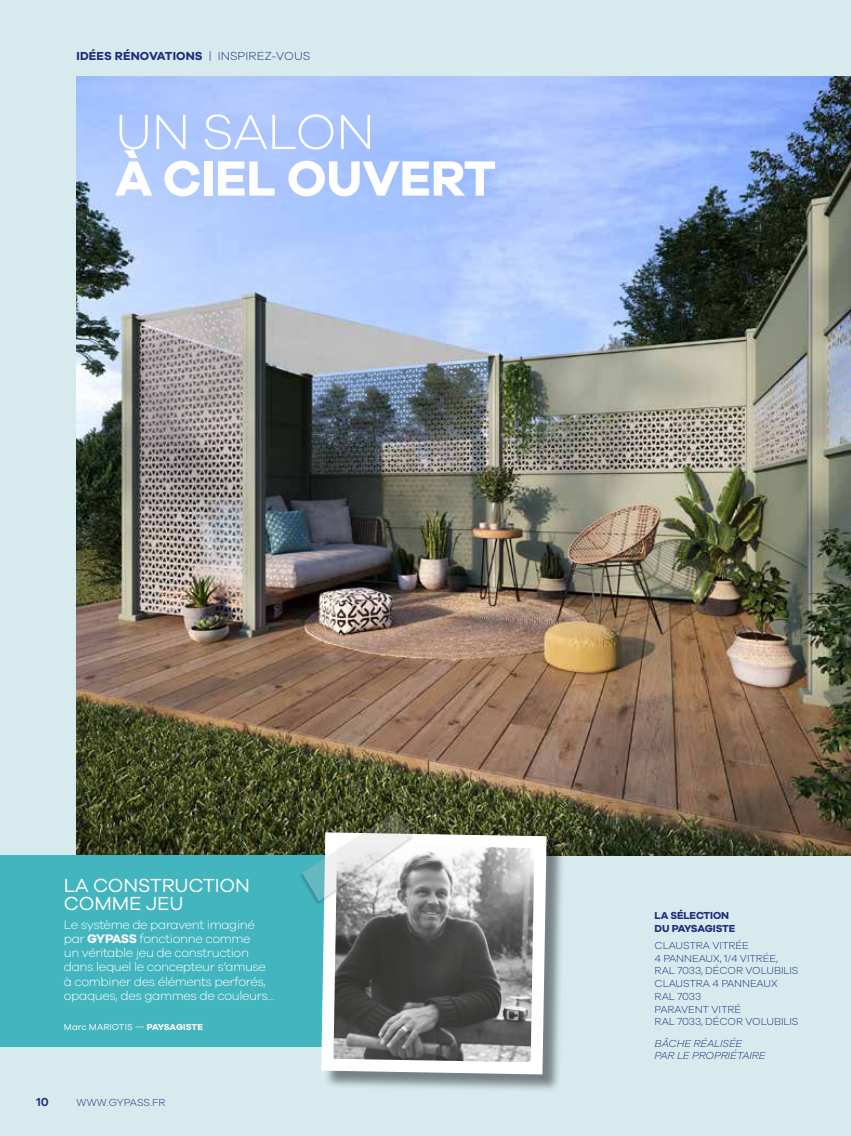
<style>
.page{position:relative;width:851px;height:1136px;background:#fff}
.page>*{position:absolute;margin:0;border:0;box-sizing:border-box;transform-origin:0 0}
.t1{font:700 51px "Galano Grotesque";letter-spacing:-.01em;color:#fff}
.t2{font:300 51px "Galano Grotesque";letter-spacing:-.01em;color:#fff}
.t3{font:19.5px/18px "Galano Grotesque";letter-spacing:-.01em;color:#fff}
.t4{font:300 12.75px/14.2px "Galano Grotesque";letter-spacing:-.03em;color:#fff}
.t5{font:700 12px "Galano Grotesque";letter-spacing:.01em;color:#212e81}
.t6{font:600 12px "Galano Grotesque";color:#212e81}
.t7{font:300 10.5px/12.8px "Galano Grotesque";letter-spacing:-.01em;color:#212e81}
.t8{font:italic 300 10.5px/12.8px "Galano Grotesque";letter-spacing:-.01em;color:#212e81}
.t9{font:700 10.5px/12.8px "Galano Grotesque";letter-spacing:-.01em;color:#212e81}
.t10{font:300 10.5px "Galano Grotesque";letter-spacing:.01em;color:#212e81}
.t11{font:9px "Galano Grotesque";letter-spacing:.01em;color:#fff}
.s1{font-weight:300}
.s2{font-weight:700}
</style>
<div class="page">
<div style="left:0;top:0;width:850px;height:1135px;background:#d7ebee"></div>
<img style="left:77px;top:77px;width:773px;height:778px">
<div style="left:0;top:855px;width:332px;height:191px;background:#43b5bf"></div>
<div style="left:323px;top:834px;width:242px;height:258px;background:#000;opacity:.45"></div>
<svg style="left:315px;top:826px;width:237px;height:254px;background:#888c8b"></svg>
<div style="left:298px;top:810px;width:116px;height:95px;background:#000;opacity:.85"></div>
<svg style="left:302px;top:811px;width:111px;height:90px;background:#a0aba2"></svg>
<p class="t5" style="left:77px;top:48px;width:235px">IDÉES RÉNOVATIONS <span class="s1">| INSPIREZ-VOUS</span></p>
<h1 class="t2" style="left:115px;top:101px;width:261px">UN SALON</h1>
<h1 class="t1" style="left:115px;top:147px;width:382px">À CIEL OUVERT</h1>
<h2 class="t3" style="left:64px;top:875px;width:187px">LA CONSTRUCTION<br>COMME JEU</h2>
<p class="t4" style="left:64px;top:916px;width:213px">Le système de paravent imaginé par <span class="s2">GYPASS</span> fonctionne comme<br>un véritable jeu de construction dans lequel le concepteur s’amuse à combiner des éléments perforés, opaques, des gammes de couleurs…</p>
<p class="t11" style="left:64px;top:1021px;width:140px">Marc MARIOTIS — <span class="s2">PAYSAGISTE</span></p>
<p class="t6" style="left:36px;top:1094px;width:14px">10</p>
<p class="t10" style="left:77px;top:1096px;width:90px">WWW.GYPASS.FR</p>
<p class="t9" style="left:654px;top:908px;width:82px">LA SÉLECTION<br>DU PAYSAGISTE</p>
<p class="t7" style="left:654px;top:938px;width:145px">CLAUSTRA VITRÉE<br>4 PANNEAUX, 1/4 VITRÉE,<br>RAL 7033, DÉCOR VOLUBILIS<br>CLAUSTRA 4 PANNEAUX<br>RAL 7033<br>PARAVENT VITRÉ<br>RAL 7033, DÉCOR VOLUBILIS</p>
<p class="t8" style="left:654px;top:1036px;width:112px">BÂCHE RÉALISÉE<br>PAR LE PROPRIÉTAIRE</p>
</div>
